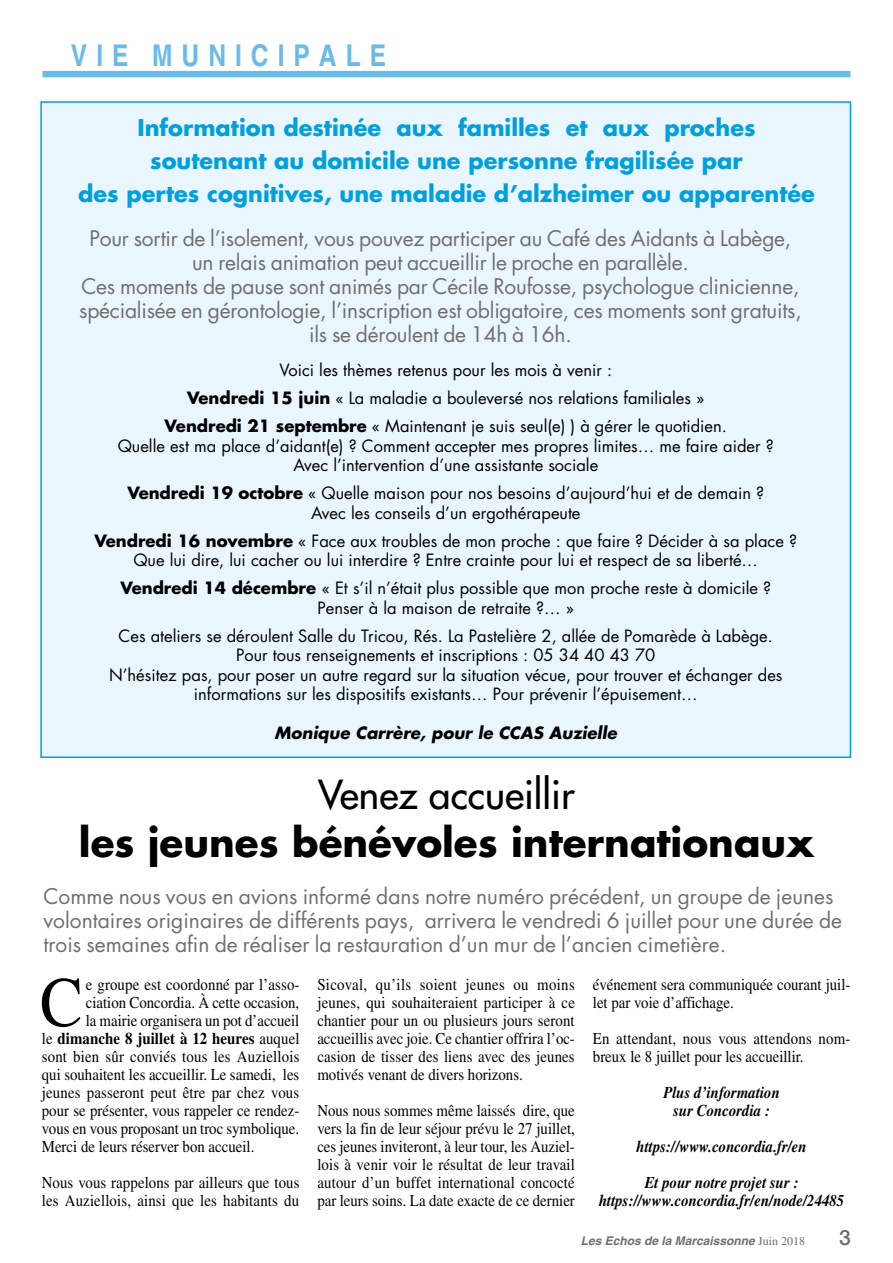
<style>
.page{position:relative;width:893px;height:1263px;background:#fff}
.page>*{position:absolute;margin:0;border:0;box-sizing:border-box;transform-origin:0 0}
.t1{font:70.95px "Times";color:#000;scale:.9 1}
.t2{font:700 39px "Futura";color:#000}
.t3{font:39px "Futura";color:#000}
.t4{font:700 condensed 30px "Helvetica";letter-spacing:.3em;color:#6abbe9}
.t5{font:700 22.5px/33px "Futura";color:#009fde;text-align:center}
.t6{font:21px/24px "Futura";letter-spacing:-.01em;color:#706f6f;text-align:center}
.t7{font:500 21px "Helvetica Neue";color:#706f6f}
.t8{font:16.5px/18px "Times";color:#000;scale:.9 1}
.t9{font:16.5px/19.5px "Futura";color:#000;text-align:center}
.t10{font:italic 700 16.5px/18px "Times";color:#000;text-align:center;scale:.9 1}
.t11{font:italic 700 16.5px "Futura";color:#000}
.t12{font:700 16.5px "Times";letter-spacing:.005em;color:#000;scale:.9 1}
.t13{font:italic 700 12px "Helvetica";color:#706f6f}
.s1{font-weight:700}
.s2{font-weight:400}
.s3{font-family:"Times";font-weight:400;font-style:normal}
</style>
<div class="page">
<div style="left:40px;top:101px;width:811px;height:657px;background:#eaf6fe;border:2px solid #009fe3"></div>
<div style="left:43px;top:71px;width:807px;height:6px;background:#6abbe9"></div>
<h3 class="t4" style="left:71px;top:37px;width:317px">VIE MUNICIPALE</h3>
<h3 class="t5" style="left:78px;top:110px;width:738px">Information destinée aux familles et aux proches soutenant au domicile une personne fragilisée par<br>des pertes cognitives, une maladie d’alzheimer ou apparentée</h3>
<p class="t6" style="left:79px;top:226px;width:724px">Pour sortir de l’isolement, vous pouvez participer au Café des Aidants à Labège, un relais animation peut accueillir le proche en parallèle.<br>Ces moments de pause sont animés par Cécile Roufosse, psychologue clinicienne, spécialisée en gérontologie, l’inscription est obligatoire, ces moments sont gratuits, ils se déroulent de 14h à 16h.</p>
<p class="t9" style="left:165px;top:356px;width:564px;line-height:28px">Voici les thèmes retenus pour les mois à venir :<br><span class="s1">Vendredi 15 juin</span> « La maladie a bouleversé nos relations familiales »<br><span class="s1">Vendredi 21 septembre</span> « Maintenant je suis seul(e) ) à gérer le quotidien.</p>
<p class="t9" style="left:118px;top:436px;width:658px">Quelle est ma place d’aidant(e) ? Comment accepter mes propres limites… me faire aider ?<br>Avec l’intervention d’une assistante sociale</p>
<p class="t9" style="left:127px;top:483px;width:638px"><span class="s1">Vendredi 19 octobre</span> « Quelle maison pour nos besoins d’aujourd’hui et de demain ?<br>Avec les conseils d’un ergothérapeute</p>
<p class="t9" style="left:94px;top:531px;width:704px"><span class="s1">Vendredi 16 novembre</span> « Face aux troubles de mon proche : que faire ? Décider à sa place ?<br>Que lui dire, lui cacher ou lui interdire ? Entre crainte pour lui et respect de sa liberté…</p>
<p class="t9" style="left:120px;top:578px;width:652px"><span class="s1">Vendredi 14 décembre</span> « Et s’il n’était plus possible que mon proche reste à domicile ?<br>Penser à la maison de retraite ?… »</p>
<p class="t9" style="left:109px;top:626px;width:675px">Ces ateliers se déroulent Salle du Tricou, Rés. La Pastelière 2, allée de Pomarède à Labège.<br>Pour tous renseignements et inscriptions : 05 34 40 43 70<br>N’hésitez pas, pour poser un autre regard sur la situation vécue, pour trouver et échanger des informations sur les dispositifs existants… Pour prévenir l’épuisement…</p>
<p class="t11" style="left:275px;top:722px;width:344px">Monique Carrère, pour le CCAS Auzielle</p>
<h2 class="t3" style="left:318px;top:769px;width:258px">Venez accueillir</h2>
<h2 class="t2" style="left:79px;top:816px;width:737px">les jeunes bénévoles internationaux</h2>
<p class="t6" style="left:44px;top:884px;width:800px;text-align:left">Comme nous vous en avions informé dans notre numéro précédent, un groupe de jeunes volontaires originaires de différents pays, arrivera le vendredi 6 juillet pour une durée de trois semaines afin de réaliser la restauration d’un mur de l’ancien cimetière.</p>
<h1 class="t1" style="left:40px;top:962px;width:49px">C</h1>
<p class="t8" style="left:86px;top:975px;width:239px">e groupe est coordonné par l’asso-</p>
<p class="t8" style="left:86px;top:993px;width:239px">ciation Concordia. À cette occasion,</p>
<p class="t8" style="left:86px;top:1011px;width:239px">la mairie organisera un pot d’accueil</p>
<p class="t12" style="left:42px;top:1029px;width:288px"><span class="s2">le</span> dimanche 8 juillet à 12 heures <span class="s2">auquel</span></p>
<p class="t8" style="left:42px;top:1047px;width:288px">sont bien sûr conviés tous les Auziellois</p>
<p class="t8" style="left:42px;top:1065px;width:288px">qui souhaitent les accueillir. Le samedi, les</p>
<p class="t8" style="left:42px;top:1083px;width:288px">jeunes passeront peut être par chez vous</p>
<p class="t8" style="left:42px;top:1101px;width:288px">pour se présenter, vous rappeler ce rendez-</p>
<p class="t8" style="left:42px;top:1119px;width:288px">vous en vous proposant un troc symbolique.</p>
<p class="t8" style="left:42px;top:1137px;width:238px">Merci de leurs réserver bon accueil.</p>
<p class="t8" style="left:42px;top:1173px;width:288px">Nous vous rappelons par ailleurs que tous les Auziellois, ainsi que les habitants du</p>
<p class="t8" style="left:317px;top:975px;width:288px;text-align:justify">Sicoval, qu’ils soient jeunes ou moins jeunes, qui souhaiteraient participer à ce chantier pour un ou plusieurs jours seront accueillis avec joie. Ce chantier offrira l’oc&shy;casion de tisser des liens avec des jeunes motivés venant de divers horizons.</p>
<p class="t8" style="left:317px;top:1101px;width:288px;text-align:justify">Nous nous sommes même laissés dire, que vers la fin de leur séjour prévu le 27 juillet, ces jeunes inviteront, à leur tour, les Auziel&shy;lois à venir voir le résultat de leur travail autour d’un buffet international concocté par leurs soins. La date exacte de ce dernier</p>
<p class="t8" style="left:593px;top:975px;width:288px">événement sera communiquée courant juil&shy;let par voie d’affichage.</p>
<p class="t8" style="left:593px;top:1029px;width:288px">En attendant, nous vous attendons nom&shy;breux le 8 juillet pour les accueillir.</p>
<p class="t10" style="left:663px;top:1083px;width:131px">Plus d’information sur Concordia :</p>
<p class="t10" style="left:636px;top:1128px;width:191px;line-height:36px">https://www.concordia.fr/en<br>Et pour notre projet sur :</p>
<p class="t10" style="left:599px;top:1191px;width:274px">https://www.concordia.fr/en/node/24485</p>
<p class="t13" style="left:581px;top:1233px;width:226px">Les Echos de la Marcaissonne <span class="s3">Juin 2018</span></p>
<p class="t7" style="left:839px;top:1220px;width:13px">3</p>
</div>
